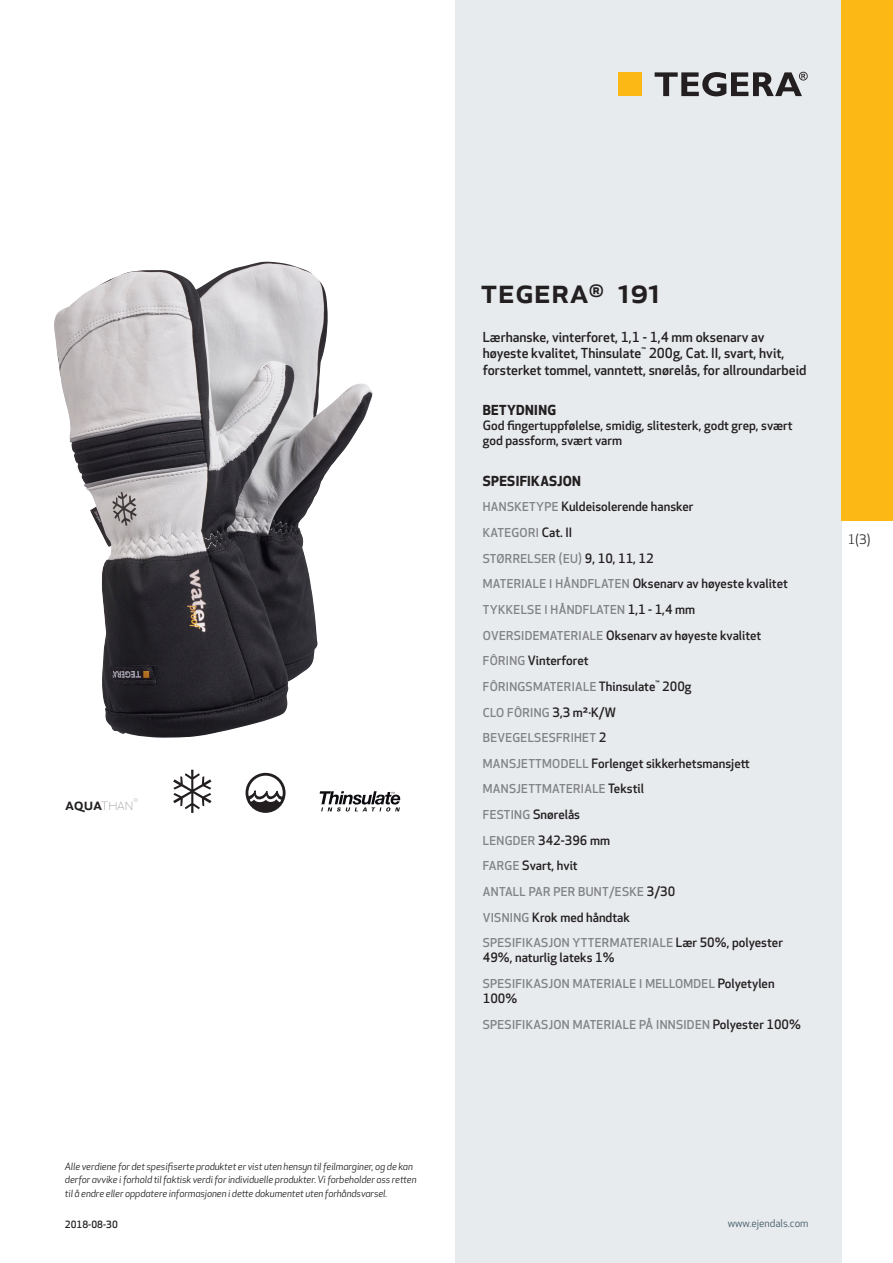
<style>
.page{position:relative;width:893px;height:1263px;background:#fff}
.page>*{position:absolute;margin:0;border:0;box-sizing:border-box;transform-origin:0 0}
.prodname{font:500 34.5px "Apex New";color:#231f20}
.t1{font:500 16.5px "Apex New";color:#231f20}
.Funktion_body{font:500 13.5px/16.5px "Apex New";color:#231f20}
.Funktion_body-2{font:700 13.5px "Apex New";letter-spacing:.025em;color:#231f20}
.t2{font:12.75px "Apex New";color:#231f20}
.Funktion_body-3{font:500 12.6px/15px "Apex New";color:#231f20}
.Funktion_body-4{font:500 12px "Apex New";letter-spacing:.025em;color:#808285}
.t3{font:10.5px "Apex New";color:#405968}
.t4{font:italic 9.75px/13.5px "Apex New";letter-spacing:-.01em;color:#231f20}
.Sidfot_datum{font:500 9.75px "Apex New";color:#231f20}
.t5{font:100 6.15px "Apex New";color:#231f20}
.s1{font-weight:100;font-size:16.35px}
.s2{font-size:12px;color:#808285}
.s3{font-size:12.6px;color:#231f20}
</style>
<div class="page">
<div style="left:455px;top:0;width:387px;height:1263px;background:#e8ebee"></div>
<div style="left:842px;top:0;width:51px;height:520px;background:#fcb814"></div>
<img style="left:54px;top:262px;width:263px;height:476px">
<div style="left:618px;top:72px;width:24px;height:24px;background:#fcb814"></div>
<svg style="left:655px;top:72px;width:153px;height:24px"></svg>
<svg style="left:173px;top:770px;width:39px;height:43px"></svg>
<svg style="left:246px;top:773px;width:40px;height:40px"></svg>
<svg style="left:320px;top:791px;width:80px;height:20px"></svg>
<p class="t5" style="left:133px;top:796px;width:6px">®</p>
<p class="t1" style="left:65px;top:793px;width:70px">aqua<span class="s1">than</span></p>
<p class="t4" style="left:65px;top:1159px;width:353px">Alle verdiene for det spesifiserte produktet er vist uten hensyn til feilmarginer, og de kan derfor avvike i forhold til faktisk verdi for individuelle produkter. Vi forbeholder oss retten til å endre eller oppdatere informasjonen i dette dokumentet uten forhåndsvarsel.</p>
<p class="Sidfot_datum" style="left:65px;top:1218px;width:54px">2018-08-30</p>
<p class="prodname" style="left:480px;top:267px;width:182px">TEGERA<sup>®</sup> 191</p>
<p class="Funktion_body" style="left:483px;top:328px;width:325px">Lærhanske, vinterforet, 1,1 - 1,4 mm oksenarv av høyeste kvalitet, Thinsulate<sup>™</sup> 200g, Cat. II, svart, hvit, forsterket tommel, vanntett, snørelås, for allroundarbeid</p>
<p class="Funktion_body-2" style="left:483px;top:400px;width:75px">BETYDNING</p>
<p class="Funktion_body-3" style="left:483px;top:418px;width:311px">God fingertuppfølelse, smidig, slitesterk, godt grep, svært god passform, svært varm</p>
<p class="Funktion_body-2" style="left:483px;top:471px;width:100px">SPESIFIKASJON</p>
<p class="Funktion_body-3" style="left:483px;top:499px;width:212px"><span class="s2">HANSKETYPE</span> Kuldeisolerende hansker</p>
<p class="Funktion_body-4" style="left:483px;top:525px;width:91px">KATEGORI <span class="s3">Cat. II</span></p>
<p class="Funktion_body-4" style="left:483px;top:550px;width:172px">STØRRELSER (EU) <span class="s3">9, 10, 11, 12</span></p>
<p class="Funktion_body-3" style="left:483px;top:576px;width:307px"><span class="s2">MATERIALE I HÅNDFLATEN</span> Oksenarv av høyeste kvalitet</p>
<p class="Funktion_body-4" style="left:483px;top:602px;width:214px">TYKKELSE I HÅNDFLATEN <span class="s3">1,1 - 1,4 mm</span></p>
<p class="Funktion_body-3" style="left:483px;top:627px;width:280px"><span class="s2">OVERSIDEMATERIALE</span> Oksenarv av høyeste kvalitet</p>
<p class="Funktion_body-3" style="left:483px;top:653px;width:107px"><span class="s2">FÔRING</span> Vinterforet</p>
<p class="Funktion_body-4" style="left:483px;top:678px;width:210px">FÔRINGSMATERIALE <span class="s3">Thinsulate</span><sup>™</sup> <span class="s3">200g</span></p>
<p class="Funktion_body-4" style="left:483px;top:704px;width:135px">CLO FÔRING <span class="s3">3,3 m²·K/W</span></p>
<p class="Funktion_body-4" style="left:483px;top:730px;width:125px">BEVEGELSESFRIHET <span class="s3">2</span></p>
<p class="Funktion_body-3" style="left:483px;top:755px;width:268px"><span class="s2">MANSJETTMODELL</span> Forlenget sikkerhetsmansjett</p>
<p class="Funktion_body-4" style="left:483px;top:781px;width:163px">MANSJETTMATERIALE <span class="s3">Tekstil</span></p>
<p class="Funktion_body-3" style="left:483px;top:807px;width:99px"><span class="s2">FESTING</span> Snørelås</p>
<p class="Funktion_body-3" style="left:483px;top:832px;width:129px"><span class="s2">LENGDER</span> 342-396 mm</p>
<p class="Funktion_body-3" style="left:483px;top:858px;width:96px"><span class="s2">FARGE</span> Svart, hvit</p>
<p class="Funktion_body-4" style="left:483px;top:883px;width:194px">ANTALL PAR PER BUNT/ESKE <span class="s3">3/30</span></p>
<p class="Funktion_body-3" style="left:483px;top:909px;width:149px"><span class="s2">VISNING</span> Krok med håndtak</p>
<p class="Funktion_body-4" style="left:483px;top:935px;width:302px">SPESIFIKASJON YTTERMATERIALE <span class="s3">Lær 50%, polyester</span></p>
<p class="Funktion_body-3" style="left:483px;top:950px;width:133px">49%, naturlig lateks 1%</p>
<p class="Funktion_body-4" style="left:483px;top:975px;width:293px">SPESIFIKASJON MATERIALE I MELLOMDEL <span class="s3">Polyetylen</span></p>
<p class="Funktion_body-3" style="left:483px;top:990px;width:36px">100%</p>
<p class="Funktion_body-4" style="left:483px;top:1016px;width:320px">SPESIFIKASJON MATERIALE PÅ INNSIDEN <span class="s3">Polyester 100%</span></p>
<p class="t2" style="left:848px;top:531px;width:24px">1(3)</p>
<p class="t3" style="left:728px;top:1217px;width:82px">www.ejendals.com</p>
</div>
